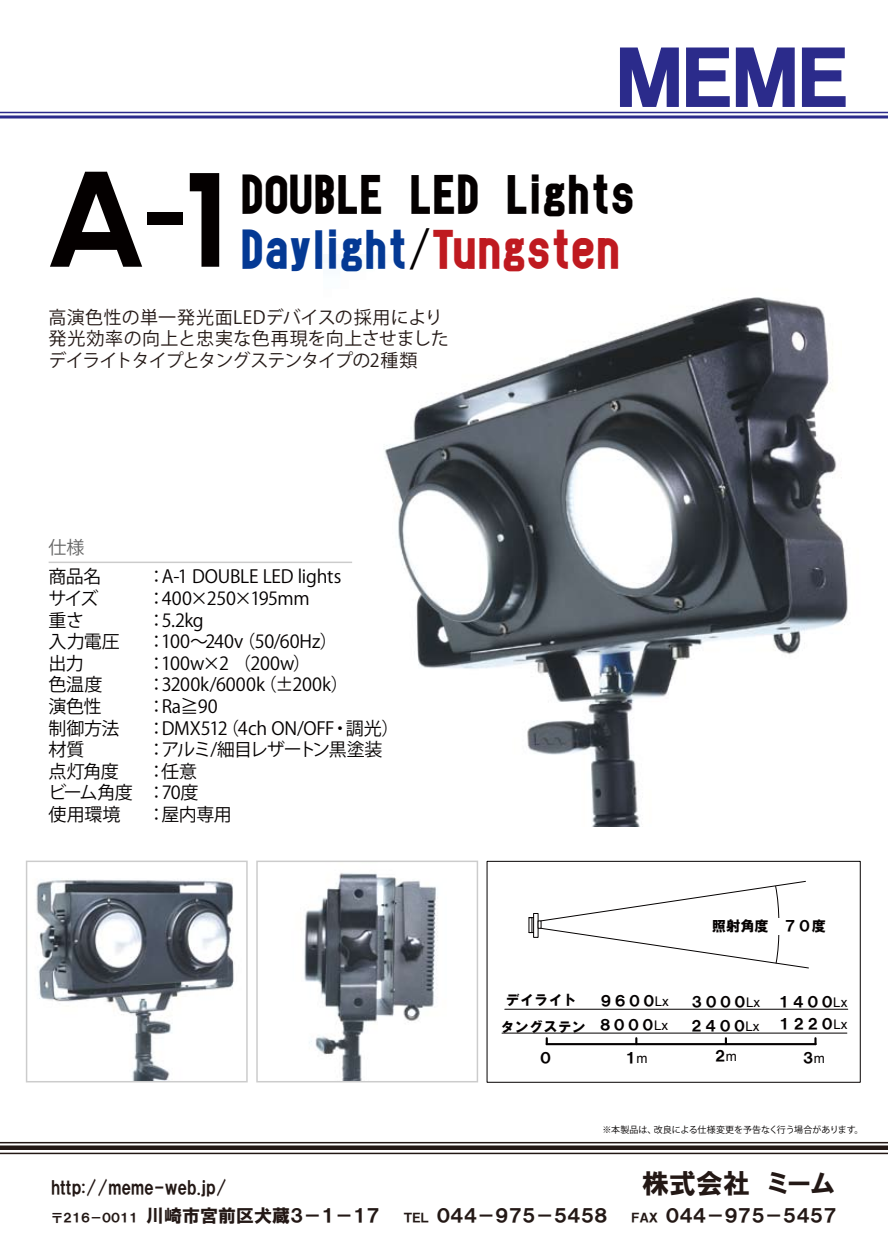
<style>
.page{position:relative;width:888px;height:1260px;background:#fff}
.page>*{position:absolute;margin:0;border:0;box-sizing:border-box;transform-origin:0 0}
.t1{font:108px "GMYPGOTHICORU";color:#040000}
.t2{font:72px "HGP Soei Kakugothic UB";color:#2b2b8b}
.t3{font:45px/54.9px "GMYPGOTHICORU";letter-spacing:.03em;color:#040000}
.t4{font:27px "HGP Soei Kakugothic UB";color:#231815}
.t5{font:18px/21.6px "Koz Go Pro";letter-spacing:-.015em;color:#040000}
.t6{font:18px "HGP Soei Kakugothic UB";color:#231815}
.t7{font:18px/21.6px "Koz Go Pro";letter-spacing:.005em;color:#231815}
.t8{font:18px "Koz Go Pro";color:#666767}
.t9{font:14.25px/26.8px "HG Soei Kakugothic UB";color:#040000}
.t10{font:9px "Koz Go Pro";letter-spacing:-.015em;color:#040000}
.s1{color:#043994}
.s2{color:#bf1a20}
.s3{font-family:"Arial";font-size:13.35px}
.s4{font-size:12px}
</style>
<div class="page">
<hr style="left:0;top:116px;width:888px;height:2px;background:#2b2b8b">
<svg style="left:620px;top:47px;width:175px;height:60px"></svg>
<svg style="left:801px;top:47px;width:45px;height:60px"></svg>
<div style="left:0;top:1145px;width:888px;height:5px;background:#231815"></div>
<hr style="left:0;top:1142px;width:888px;height:1px;background:#231815">
<hr style="left:0;top:1153px;width:888px;height:1px;background:#231815">
<hr style="left:0;top:112px;width:888px;height:1px;background:#2b2b8b">
<img style="left:324px;top:297px;width:524px;height:530px">
<img style="left:36px;top:879px;width:198px;height:200px">
<div style="left:26px;top:861px;width:222px;height:221px;border:2px solid #ccc"></div>
<img style="left:304px;top:873px;width:134px;height:206px">
<div style="left:256px;top:861px;width:222px;height:221px;border:2px solid #ccc"></div>
<hr style="left:505px;top:1009px;width:343px;height:1px;background:#040000">
<svg style="left:529px;top:881px;width:280px;height:88px"></svg>
<hr style="left:547px;top:1043px;width:269px;height:2px;background:#040000">
<svg style="left:814px;top:1038px;width:3px;height:6px"></svg>
<hr style="left:502px;top:1033px;width:345px;height:1px;background:#040000">
<div style="left:487px;top:861px;width:374px;height:222px;border:1px solid #040000"></div>
<div style="left:776px;top:918px;width:6px;height:17px;background:#fff"></div>
<hr style="left:49px;top:562px;width:303px;height:1px;background:#ccc">
<h2 class="t2" style="left:616px;top:42px;width:233px">ＭＥＭＥ</h2>
<h1 class="t1" style="left:42px;top:164px;width:196px">Ａ-1</h1>
<h3 class="t3" style="left:241px;top:166px;width:394px">DOUBLE LED Lights<br><span class="s1">Daylight</span>/<span class="s2">Tungsten</span></h3>
<p class="t7" style="left:49px;top:307px;width:402px">高演色性の単一発光面LEDデバイスの採用により発光効率の向上と忠実な色再現を向上させましたデイライトタイプとタングステンタイプの2種類</p>
<p class="t8" style="left:49px;top:536px;width:37px">仕様</p>
<p class="t5" style="left:49px;top:566px;width:86px">商品名<br>サイズ<br>重さ<br>入力電圧出力<br>色温度<br>演色性<br>制御方法材質<br>点灯角度ビーム角度使用環境</p>
<p class="t5" style="left:148px;top:566px;width:254px">：A-1 DOUBLE LED lights：400×250×195mm<br>：5.2kg<br>：100～240v（50/60Hz）：100w×2 （200w）：3200k/6000k（±200k）：Ra≧90<br>：DMX512（4ch ON/OFF・調光）：アルミ/細目レザートン黒塗装：任意<br>：70度<br>：屋内専用</p>
<p class="t9" style="left:712px;top:912px;width:116px">照射角度　７０度</p>
<p class="t9" style="left:500px;top:987px;width:169px;text-indent:5px">デイライト<br>タングステン ８０００<sup>Lx</sup></p>
<p class="t9" style="left:599px;top:987px;width:72px">９６００<span class="s3">Lx</span></p>
<p class="t9" style="left:690px;top:988px;width:159px">３０００<span class="s3">Lx</span> １４００<span class="s3">Lx</span></p>
<p class="t9" style="left:689px;top:1011px;width:160px">２４００<span class="s3">Lx</span> １２２０<span class="s3">Lx</span></p>
<p class="t9" style="left:538px;top:1044px;width:16px">０</p>
<p class="t9" style="left:624px;top:1045px;width:25px">１<span class="s3">m</span></p>
<p class="t9" style="left:713px;top:1042px;width:25px">２<span class="s3">m</span></p>
<p class="t9" style="left:801px;top:1044px;width:25px">３<span class="s3">m</span></p>
<p class="t10" style="left:603px;top:1123px;width:262px">※本製品は、改良による仕様変更を予告なく行う場合があります。</p>
<h3 class="t4" style="left:642px;top:1169px;width:194px">株式会社　ミーム</h3>
<p class="t6" style="left:51px;top:1207px;width:787px"><span class="s4">〒２１６－００１１</span> 川崎市宮前区犬蔵３－１－１７　　<span class="s4">ＴＥＬ</span> ０４４－９７５－５４５８　　<span class="s4">ＦＡＸ</span> ０４４－９７５－５４５７</p>
<p class="t6" style="left:51px;top:1178px;width:178px">http://meme-web.jp/</p>
</div>
